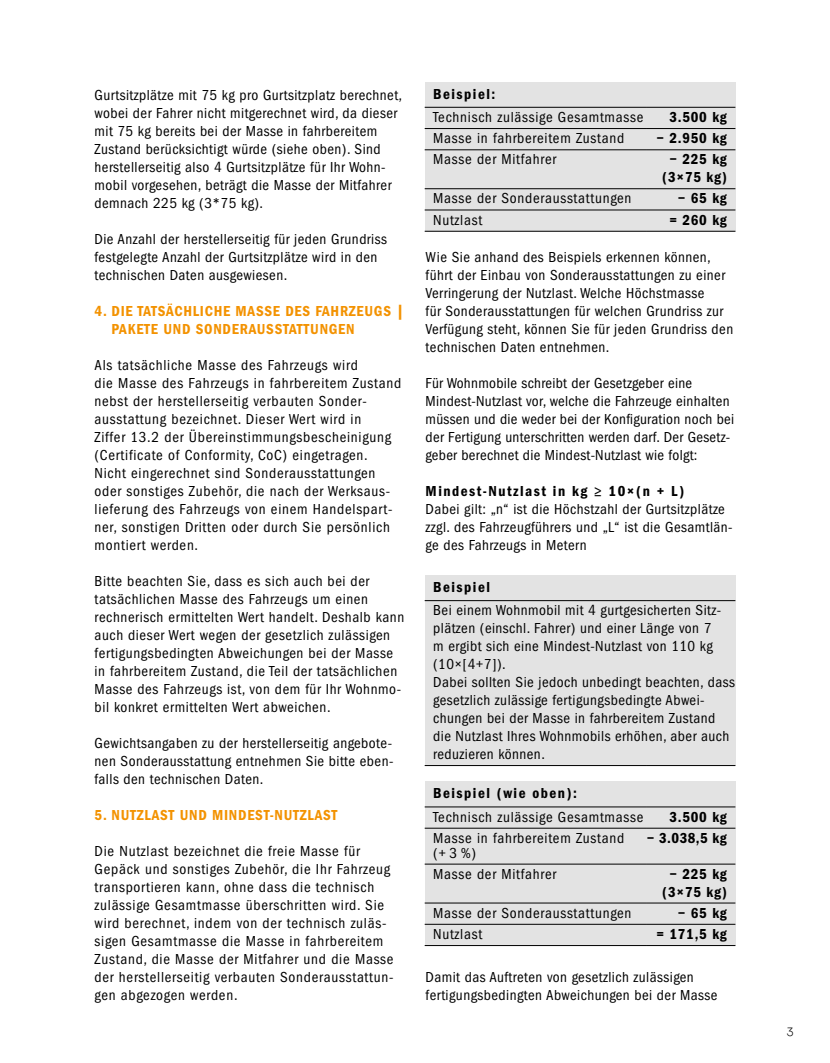
<style>
.page{position:relative;width:830px;height:1063px;background:#fff}
.page>*{position:absolute;margin:0;border:0;box-sizing:border-box;transform-origin:0 0}
.t1{font:condensed 15px/18px "ITC Franklin Gothic Std";letter-spacing:.03em;color:#000}
.t2{font:condensed 15px/18px "ITC Franklin Gothic Std";letter-spacing:.05em;color:#000}
.t3{font:15px/18px "ITC Franklin Gothic Std Dm Cd";letter-spacing:.1em;color:#000;text-align:center}
.t4{font:15px/18px "ITC Franklin Gothic Std Dm Cd";letter-spacing:.05em;color:#f39200}
.t5{font:300 12px "Objectivity";color:#000}
</style>
<div class="page">
<div style="left:424px;top:82px;width:311px;height:149px;background:#e3e3e3"></div>
<hr style="left:424px;top:107px;width:221px;height:1px;background:#000">
<hr style="left:645px;top:107px;width:90px;height:1px;background:#000">
<hr style="left:424px;top:128px;width:221px;height:1px;background:#000">
<hr style="left:645px;top:128px;width:90px;height:1px;background:#000">
<hr style="left:424px;top:150px;width:221px;height:1px;background:#000">
<hr style="left:645px;top:150px;width:90px;height:1px;background:#000">
<hr style="left:424px;top:188px;width:221px;height:1px;background:#000">
<hr style="left:645px;top:188px;width:90px;height:1px;background:#000">
<hr style="left:424px;top:210px;width:221px;height:1px;background:#000">
<hr style="left:645px;top:210px;width:90px;height:1px;background:#000">
<hr style="left:424px;top:231px;width:221px;height:1px;background:#000">
<hr style="left:645px;top:231px;width:90px;height:1px;background:#000">
<div style="left:424px;top:781px;width:311px;height:165px;background:#e3e3e3"></div>
<hr style="left:424px;top:807px;width:221px;height:1px;background:#000">
<hr style="left:645px;top:807px;width:90px;height:1px;background:#000">
<hr style="left:424px;top:828px;width:221px;height:1px;background:#000">
<hr style="left:645px;top:828px;width:90px;height:1px;background:#000">
<hr style="left:424px;top:864px;width:221px;height:1px;background:#000">
<hr style="left:645px;top:864px;width:90px;height:1px;background:#000">
<hr style="left:424px;top:903px;width:221px;height:1px;background:#000">
<hr style="left:645px;top:903px;width:90px;height:1px;background:#000">
<hr style="left:424px;top:924px;width:221px;height:1px;background:#000">
<hr style="left:645px;top:924px;width:90px;height:1px;background:#000">
<hr style="left:424px;top:945px;width:221px;height:1px;background:#000">
<hr style="left:645px;top:945px;width:90px;height:1px;background:#000">
<div style="left:424px;top:575px;width:311px;height:191px;background:#e3e3e3"></div>
<hr style="left:424px;top:600px;width:221px;height:1px;background:#000">
<hr style="left:645px;top:600px;width:90px;height:1px;background:#000">
<hr style="left:424px;top:765px;width:221px;height:1px;background:#000">
<hr style="left:645px;top:765px;width:90px;height:1px;background:#000">
<p class="t1" style="left:94px;top:86px;width:309px">Gurtsitzplätze mit 75 kg pro Gurtsitzplatz berechnet, wobei der Fahrer nicht mitgerechnet wird, da dieser mit 75 kg bereits bei der Masse in fahrbereitem Zustand berücksichtigt würde (siehe oben). Sind herstellerseitig also 4 Gurtsitzplätze für Ihr Wohn&shy;mobil vorgesehen, beträgt die Masse der Mitfahrer demnach 225 kg (3*75 kg).</p>
<p class="t1" style="left:94px;top:230px;width:294px">Die Anzahl der herstellerseitig für jeden Grundriss festgelegte Anzahl der Gurtsitzplätze wird in den technischen Daten ausgewiesen.</p>
<p class="t4" style="left:111px;top:302px;width:294px;text-indent:-17px">4. DIE TATSÄCHLICHE MASSE DES FAHRZEUGS |<br>PAKETE UND SONDERAUSSTATTUNGEN</p>
<p class="t2" style="left:94px;top:356px;width:308px">Als tatsächliche Masse des Fahrzeugs wird<br>die Masse des Fahrzeugs in fahrbereitem Zustand nebst der herstellerseitig verbauten Sonder&shy;ausstattung bezeichnet. Dieser Wert wird in<br>Ziffer 13.2 der Übereinstimmungsbescheinigung (Certificate of Conformity, CoC) eingetragen.<br>Nicht eingerechnet sind Sonderausstattungen oder sonstiges Zubehör, die nach der Werksaus&shy;lieferung des Fahrzeugs von einem Handelspart&shy;ner, sonstigen Dritten oder durch Sie persönlich montiert werden.</p>
<p class="t1" style="left:94px;top:572px;width:311px">Bitte beachten Sie, dass es sich auch bei der tatsächlichen Masse des Fahrzeugs um einen rechnerisch ermittelten Wert handelt. Deshalb kann auch dieser Wert wegen der gesetzlich zulässigen fertigungsbedingten Abweichungen bei der Masse in fahrbereitem Zustand, die Teil der tatsächlichen Masse des Fahrzeugs ist, von dem für Ihr Wohnmo&shy;bil konkret ermittelten Wert abweichen.</p>
<p class="t1" style="left:94px;top:734px;width:300px;text-align:justify">Gewichtsangaben zu der herstellerseitig angebote&shy;nen Sonderausstattung entnehmen Sie bitte eben&shy;falls den technischen Daten.</p>
<p class="t4" style="left:94px;top:806px;width:244px">5. NUTZLAST UND MINDEST-NUTZLAST</p>
<p class="t2" style="left:94px;top:842px;width:300px">Die Nutzlast bezeichnet die freie Masse für Gepäck und sonstiges Zubehör, die Ihr Fahrzeug transportieren kann, ohne dass die technisch zulässige Gesamtmasse überschritten wird. Sie wird berechnet, indem von der technisch zuläs&shy;sigen Gesamtmasse die Masse in fahrbereitem Zustand, die Masse der Mitfahrer und die Masse der herstellerseitig verbauten Sonderausstattun&shy;gen abgezogen werden.</p>
<p class="t3" style="left:433px;top:85px;width:64px">Beispiel:</p>
<p class="t2" style="left:433px;top:108px;width:211px">Technisch zulässige Gesamtmasse</p>
<p class="t3" style="left:669px;top:108px;width:59px">3.500 kg</p>
<p class="t2" style="left:433px;top:129px;width:192px">Masse in fahrbereitem Zustand</p>
<p class="t3" style="left:656px;top:129px;width:72px">− 2.950 kg</p>
<p class="t2" style="left:433px;top:151px;width:124px">Masse der Mitfahrer</p>
<p class="t3" style="left:662px;top:150px;width:66px">− 225 kg (3×75 kg)</p>
<p class="t2" style="left:433px;top:190px;width:200px">Masse der Sonderausstattungen</p>
<p class="t3" style="left:677px;top:190px;width:50px">− 65 kg</p>
<p class="t2" style="left:433px;top:211px;width:50px">Nutzlast</p>
<p class="t3" style="left:669px;top:211px;width:59px">= 260 kg</p>
<p class="t1" style="left:425px;top:248px;width:309px">Wie Sie anhand des Beispiels erkennen können, führt der Einbau von Sonderausstattungen zu einer Verringerung der Nutzlast. Welche Höchstmasse<br>für Sonderausstattungen für welchen Grundriss zur Verfügung steht, können Sie für jeden Grundriss den technischen Daten entnehmen.</p>
<p class="t1" style="left:425px;top:374px;width:310px">Für Wohnmobile schreibt der Gesetzgeber eine Mindest-Nutzlast vor, welche die Fahrzeuge einhalten müssen und die weder bei der Konfiguration noch bei der Fertigung unterschritten werden darf. Der Gesetz&shy;geber berechnet die Mindest-Nutzlast wie folgt:</p>
<p class="t3" style="left:425px;top:482px;width:260px">Mindest-Nutzlast in kg ≥ 10×(n + L)</p>
<p class="t1" style="left:425px;top:500px;width:308px">Dabei gilt: „n“ ist die Höchstzahl der Gurtsitzplätze zzgl. des Fahrzeugführers und „L“ ist die Gesamtlän&shy;ge des Fahrzeugs in Metern</p>
<p class="t3" style="left:433px;top:578px;width:58px">Beispiel</p>
<p class="t1" style="left:433px;top:601px;width:303px">Bei einem Wohnmobil mit 4 gurtgesicherten Sitz&shy;plätzen (einschl. Fahrer) und einer Länge von 7<br>m ergibt sich eine Mindest-Nutzlast von 110 kg (10×[4+7]).<br>Dabei sollten Sie jedoch unbedingt beachten, dass gesetzlich zulässige fertigungsbedingte Abwei&shy;chungen bei der Masse in fahrbereitem Zustand die Nutzlast Ihres Wohnmobils erhöhen, aber auch reduzieren können.</p>
<p class="t3" style="left:433px;top:784px;width:145px">Beispiel (wie oben):</p>
<p class="t2" style="left:433px;top:808px;width:211px">Technisch zulässige Gesamtmasse</p>
<p class="t3" style="left:669px;top:808px;width:59px">3.500 kg</p>
<p class="t2" style="left:433px;top:830px;width:192px;line-height:15px">Masse in fahrbereitem Zustand (+3%)</p>
<p class="t3" style="left:646px;top:829px;width:82px">− 3.038,5 kg</p>
<p class="t2" style="left:433px;top:865px;width:124px">Masse der Mitfahrer</p>
<p class="t3" style="left:662px;top:865px;width:66px">− 225 kg (3×75 kg)</p>
<p class="t2" style="left:433px;top:904px;width:200px">Masse der Sonderausstattungen</p>
<p class="t3" style="left:677px;top:904px;width:50px">− 65 kg</p>
<p class="t2" style="left:433px;top:925px;width:50px">Nutzlast</p>
<p class="t3" style="left:656px;top:925px;width:72px">= 171,5 kg</p>
<p class="t1" style="left:425px;top:968px;width:293px">Damit das Auftreten von gesetzlich zulässigen fertigungsbedingten Abweichungen bei der Masse</p>
<p class="t5" style="left:786px;top:1024px;width:9px">3</p>
</div>
